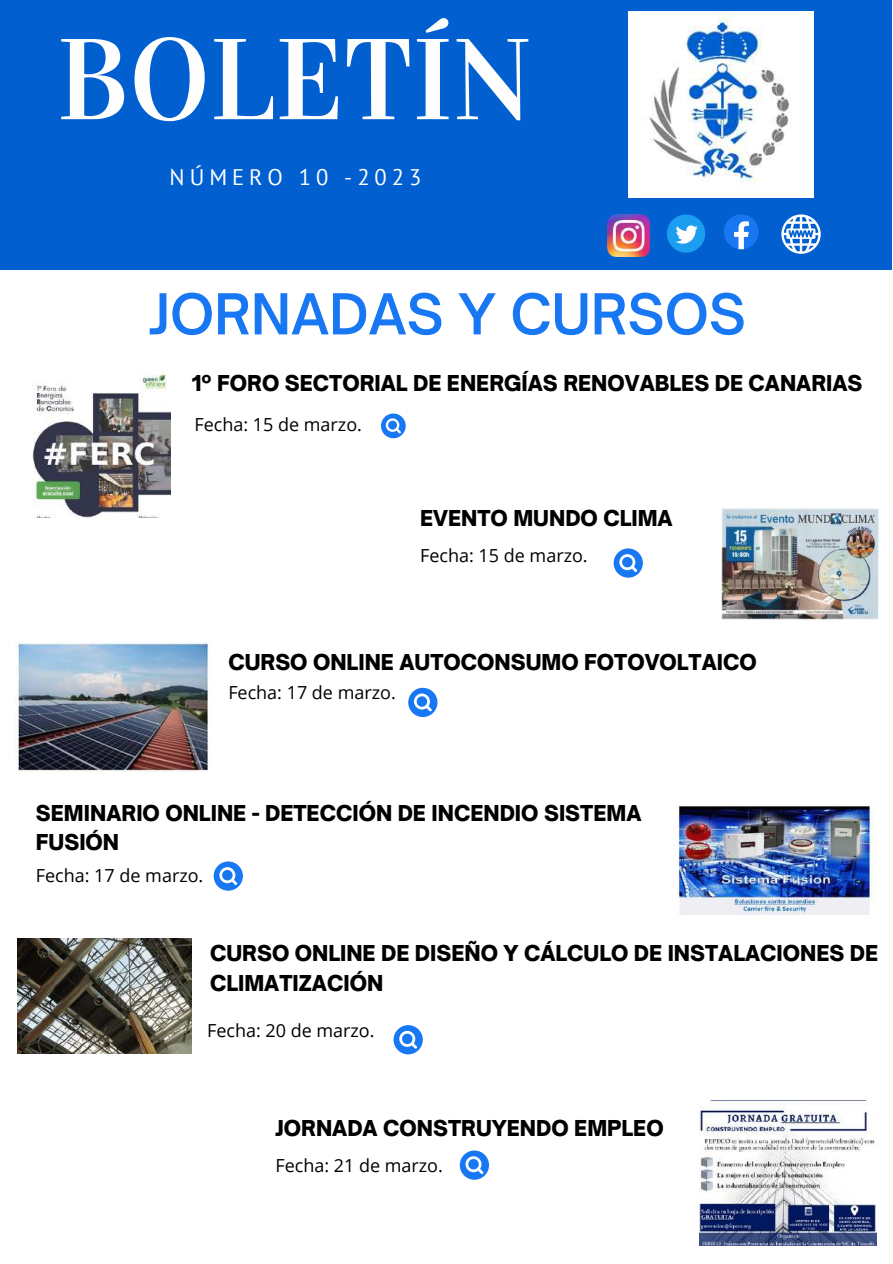
<style>
.page{position:relative;width:893px;height:1264px;background:#fff}
.page>*{position:absolute;margin:0;border:0;box-sizing:border-box;transform-origin:0 0}
.t1{font:115.05px "Vidaloka";color:#fefefe}
.t2{font:600 54px "Open Sauce One";color:#1877f2}
.t3{font:22.5px "PT Sans";letter-spacing:.22em;color:#fff}
.t4{font:900 21px/29.2px "Open Sauce One";color:#000}
.t5{font:18px "Open Sans";color:#000}
</style>
<div class="page">
<div style="left:0;top:0;width:891px;height:269px;background:#015fd0"></div>
<img style="left:628px;top:12px;width:185px;height:185px">
<svg style="left:781px;top:214px;width:39px;height:40px"></svg>
<svg style="left:724px;top:214px;width:34px;height:35px"></svg>
<svg style="left:667px;top:214px;width:38px;height:39px"></svg>
<img style="left:607px;top:214px;width:42px;height:42px">
<img style="left:721px;top:507px;width:158px;height:112px">
<svg style="left:613px;top:548px;width:29px;height:29px"></svg>
<svg style="left:381px;top:413px;width:24px;height:25px"></svg>
<img style="left:15px;top:643px;width:194px;height:130px">
<svg style="left:408px;top:687px;width:29px;height:30px"></svg>
<img style="left:32px;top:372px;width:138px;height:145px">
<img style="left:677px;top:805px;width:198px;height:109px">
<svg style="left:214px;top:861px;width:29px;height:29px"></svg>
<img style="left:18px;top:938px;width:174px;height:115px">
<svg style="left:393px;top:1025px;width:30px;height:29px"></svg>
<img style="left:699px;top:1100px;width:177px;height:145px">
<svg style="left:460px;top:1150px;width:29px;height:29px"></svg>
<h1 class="t1" style="left:57px;top:11px;width:476px">BOLETÍN</h1>
<p class="t3" style="left:170px;top:162px;width:253px">NÚMERO 10 -2023</p>
<h2 class="t2" style="left:149px;top:280px;width:598px">JORNADAS Y CURSOS</h2>
<p class="t4" style="left:192px;top:368px;width:672px">1º FORO SECTORIAL DE ENERGÍAS RENOVABLES DE CANARIAS</p>
<p class="t5" style="left:194px;top:411px;width:169px">Fecha: 15 de marzo.</p>
<p class="t4" style="left:420px;top:503px;width:254px">EVENTO MUNDO CLIMA</p>
<p class="t5" style="left:420px;top:543px;width:169px">Fecha: 15 de marzo.</p>
<p class="t4" style="left:228px;top:647px;width:530px">CURSO ONLINE AUTOCONSUMO FOTOVOLTAICO</p>
<p class="t5" style="left:228px;top:679px;width:169px">Fecha: 17 de marzo.</p>
<p class="t4" style="left:36px;top:798px;width:607px">SEMINARIO ONLINE - DETECCIÓN DE INCENDIO SISTEMA<br>FUSIÓN</p>
<p class="t5" style="left:36px;top:862px;width:169px">Fecha: 17 de marzo.</p>
<p class="t4" style="left:210px;top:938px;width:669px">CURSO ONLINE DE DISEÑO Y CÁLCULO DE INSTALACIONES DE<br>CLIMATIZACIÓN</p>
<p class="t5" style="left:207px;top:1018px;width:169px">Fecha: 20 de marzo.</p>
<p class="t4" style="left:275px;top:1113px;width:390px">JORNADA CONSTRUYENDO EMPLEO</p>
<p class="t5" style="left:275px;top:1152px;width:169px">Fecha: 21 de marzo.</p>
</div>
